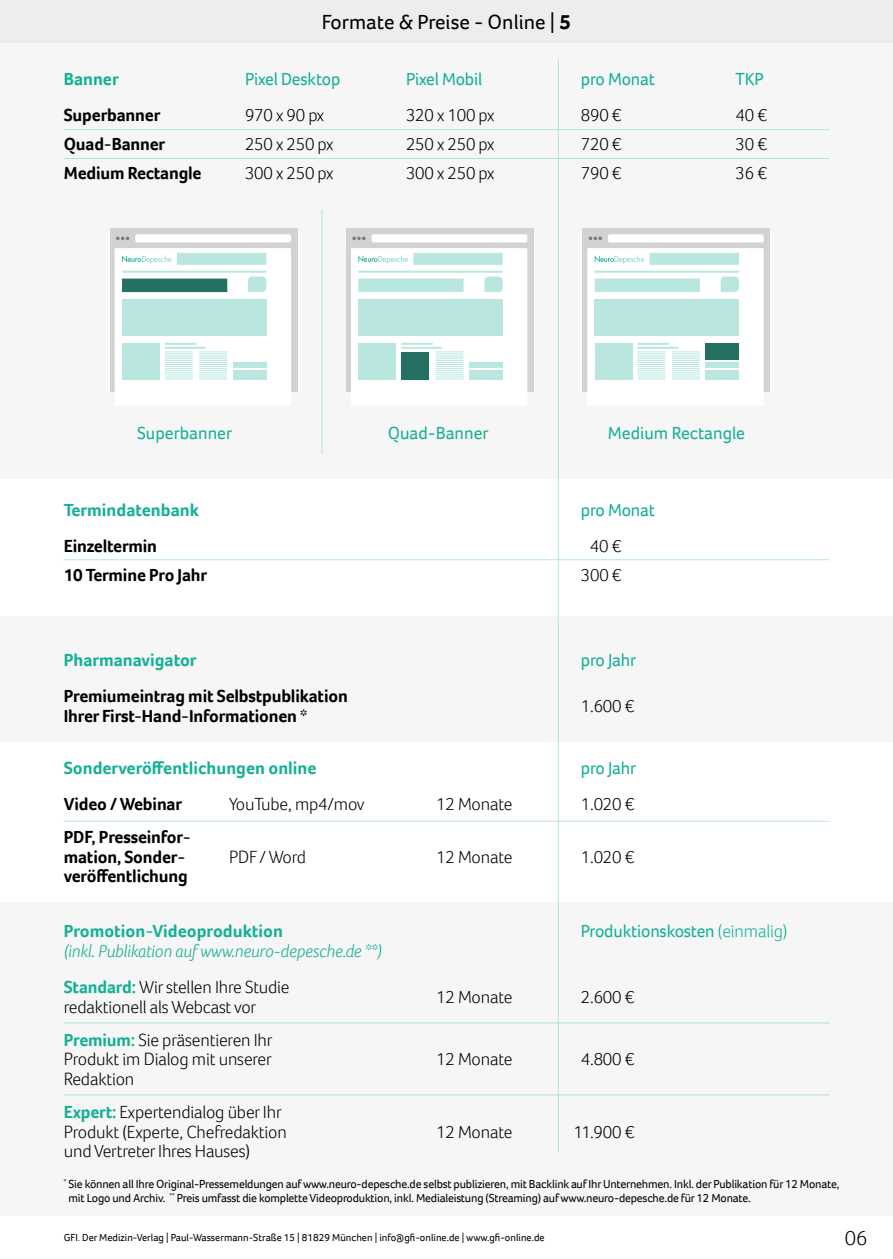
<style>
.page{position:relative;width:893px;height:1259px;background:#fff}
.page>*{position:absolute;margin:0;border:0;box-sizing:border-box;transform-origin:0 0}
.t1{font:21px "Foco";color:#000}
.t2{font:300 21px "Foco";color:#000}
.t3{font:300 18px/19.5px "Foco";letter-spacing:-.01em;color:#000}
.t4{font:700 18px/19.5px "Foco";letter-spacing:-.01em;color:#000}
.t5{font:18px "Foco";letter-spacing:-.01em;color:#15af97}
.t6{font:700 18px "Foco";color:#15af97}
.t7{font:italic 300 18px "Foco";color:#15af97}
.t8{font:12px/14.4px "Foco";letter-spacing:-.015em;color:#000}
.t9{font:10.5px "Foco";color:#000}
.s1{font-weight:700}
.s2{font-weight:300}
.s3{font-weight:700;color:#15af97}
.s4{color:#d42238}
</style>
<div class="page">
<div style="left:0;top:0;width:893px;height:478px;background:#f6f6f6"></div>
<div style="left:0;top:0;width:893px;height:43px;background:#ededed"></div>
<hr style="left:558px;top:59px;width:1px;height:583px;background:#15af97">
<hr style="left:64px;top:129px;width:765px;height:1px;background:#15af97">
<hr style="left:64px;top:559px;width:765px;height:1px;background:#15af97">
<hr style="left:64px;top:158px;width:765px;height:1px;background:#15af97">
<hr style="left:322px;top:209px;width:1px;height:245px;background:#15af97">
<div style="left:110px;top:228px;width:188px;height:163px;background:#d2d2d2"></div>
<div style="left:115px;top:248px;width:176px;height:158px;background:#fff"></div>
<hr style="left:165px;top:347px;width:41px;height:2px;background:#15af97">
<svg style="left:165px;top:352px;width:28px;height:28px"></svg>
<svg style="left:199px;top:352px;width:28px;height:28px"></svg>
<hr style="left:165px;top:343px;width:31px;height:2px;background:#15af97">
<div style="left:135px;top:234px;width:156px;height:8px;background:#fff;border-radius:2px"></div>
<div style="left:122px;top:278px;width:105px;height:14px;background:#247164"></div>
<hr style="left:122px;top:271px;width:144px;height:2px;background:#15af97">
<div style="left:122px;top:299px;width:144px;height:37px;background:#b9e7e0"></div>
<div style="left:122px;top:343px;width:38px;height:36px;background:#b9e7e0"></div>
<svg style="left:116px;top:236px;width:13px;height:4px"></svg>
<svg style="left:248px;top:276px;width:18px;height:16px"></svg>
<div style="left:233px;top:362px;width:33px;height:6px;background:#b9e7e0"></div>
<div style="left:233px;top:370px;width:33px;height:9px;background:#b9e7e0"></div>
<div style="left:583px;top:228px;width:187px;height:163px;background:#d2d2d2"></div>
<div style="left:587px;top:248px;width:177px;height:158px;background:#fff"></div>
<hr style="left:637px;top:347px;width:41px;height:2px;background:#15af97">
<svg style="left:637px;top:352px;width:28px;height:28px"></svg>
<svg style="left:672px;top:352px;width:28px;height:28px"></svg>
<hr style="left:637px;top:343px;width:32px;height:2px;background:#15af97">
<div style="left:608px;top:234px;width:156px;height:8px;background:#fff;border-radius:2px"></div>
<div style="left:595px;top:278px;width:105px;height:14px;background:#b9e7e0"></div>
<hr style="left:595px;top:271px;width:144px;height:2px;background:#15af97">
<div style="left:595px;top:299px;width:144px;height:37px;background:#b9e7e0"></div>
<div style="left:595px;top:343px;width:37px;height:36px;background:#b9e7e0"></div>
<svg style="left:589px;top:236px;width:13px;height:4px"></svg>
<svg style="left:721px;top:276px;width:18px;height:16px"></svg>
<div style="left:706px;top:362px;width:33px;height:6px;background:#b9e7e0"></div>
<div style="left:706px;top:370px;width:33px;height:9px;background:#b9e7e0"></div>
<div style="left:706px;top:343px;width:33px;height:16px;background:#247164"></div>
<div style="left:346px;top:228px;width:188px;height:163px;background:#d2d2d2"></div>
<div style="left:351px;top:248px;width:176px;height:158px;background:#fff"></div>
<hr style="left:401px;top:347px;width:41px;height:2px;background:#15af97">
<svg style="left:436px;top:352px;width:28px;height:28px"></svg>
<hr style="left:401px;top:343px;width:32px;height:2px;background:#15af97">
<div style="left:372px;top:234px;width:155px;height:8px;background:#fff;border-radius:2px"></div>
<div style="left:358px;top:278px;width:106px;height:14px;background:#b9e7e0"></div>
<hr style="left:358px;top:271px;width:145px;height:2px;background:#15af97">
<div style="left:358px;top:299px;width:145px;height:37px;background:#b9e7e0"></div>
<div style="left:358px;top:343px;width:38px;height:36px;background:#b9e7e0"></div>
<svg style="left:352px;top:236px;width:14px;height:4px"></svg>
<svg style="left:484px;top:276px;width:19px;height:16px"></svg>
<div style="left:469px;top:362px;width:34px;height:6px;background:#b9e7e0"></div>
<div style="left:469px;top:370px;width:34px;height:9px;background:#b9e7e0"></div>
<div style="left:401px;top:352px;width:28px;height:27px;background:#247164"></div>
<div style="left:177px;top:253px;width:89px;height:12px;background:#b9e7e0"></div>
<svg style="left:122px;top:256px;width:49px;height:8px"></svg>
<div style="left:413px;top:253px;width:90px;height:12px;background:#b9e7e0"></div>
<svg style="left:358px;top:256px;width:50px;height:8px"></svg>
<div style="left:649px;top:253px;width:90px;height:12px;background:#b9e7e0"></div>
<svg style="left:595px;top:256px;width:49px;height:8px"></svg>
<div style="left:0;top:617px;width:893px;height:125px;background:#f6f6f6"></div>
<div style="left:0;top:902px;width:893px;height:357px;background:#f6f6f6"></div>
<hr style="left:558px;top:617px;width:1px;height:535px;background:#15af97">
<div style="left:0;top:1216px;width:893px;height:43px;background:#fff"></div>
<hr style="left:64px;top:1022px;width:765px;height:1px;background:#15af97">
<hr style="left:64px;top:821px;width:765px;height:1px;background:#15af97">
<hr style="left:64px;top:1094px;width:765px;height:1px;background:#15af97">
<p class="t1" style="left:322px;top:8px;width:251px">Formate &amp; Preise - Online | <span class="s1">5</span></p>
<p class="t6" style="left:64px;top:67px;width:56px">Banner</p>
<p class="t5" style="left:245px;top:67px;width:97px">Pixel Desktop</p>
<p class="t5" style="left:406px;top:67px;width:78px">Pixel Mobil</p>
<p class="t5" style="left:581px;top:67px;width:76px">pro Monat</p>
<p class="t5" style="left:736px;top:67px;width:30px">TKP</p>
<p class="t4" style="left:64px;top:105px;width:98px">Superbanner</p>
<p class="t3" style="left:245px;top:105px;width:81px">970 x 90 px</p>
<p class="t3" style="left:406px;top:105px;width:90px">320 x 100 px</p>
<p class="t3" style="left:581px;top:105px;width:42px">890 €</p>
<p class="t3" style="left:736px;top:105px;width:33px">40 €</p>
<p class="t4" style="left:64px;top:134px;width:103px">Quad-Banner</p>
<p class="t3" style="left:245px;top:134px;width:90px">250 x 250 px</p>
<p class="t3" style="left:406px;top:134px;width:90px">250 x 250 px</p>
<p class="t3" style="left:581px;top:134px;width:42px">720 €</p>
<p class="t3" style="left:736px;top:134px;width:33px">30 €</p>
<p class="t4" style="left:64px;top:163px;width:139px">Medium Rectangle</p>
<p class="t3" style="left:245px;top:163px;width:90px">300 x 250 px</p>
<p class="t3" style="left:406px;top:163px;width:90px">300 x 250 px</p>
<p class="t3" style="left:581px;top:163px;width:42px">790 €</p>
<p class="t3" style="left:736px;top:163px;width:33px">36 €</p>
<p class="t5" style="left:137px;top:421px;width:97px">Superbanner</p>
<p class="t5" style="left:388px;top:421px;width:102px">Quad-Banner</p>
<p class="t5" style="left:608px;top:421px;width:139px">Medium Rectangle</p>
<p class="t6" style="left:64px;top:498px;width:137px">Termindatenbank</p>
<p class="t5" style="left:581px;top:498px;width:76px">pro Monat</p>
<p class="t4" style="left:64px;top:536px;width:95px">Einzeltermin</p>
<p class="t3" style="left:590px;top:536px;width:33px">40 €</p>
<p class="t4" style="left:64px;top:565px;width:145px">10 Termine Pro Jahr</p>
<p class="t3" style="left:581px;top:565px;width:42px">300 €</p>
<p class="t6" style="left:64px;top:648px;width:134px">Pharmanavigator</p>
<p class="t5" style="left:581px;top:648px;width:57px">pro Jahr</p>
<p class="t4" style="left:64px;top:686px;width:286px">Premiumeintrag mit Selbstpublikation<br>Ihrer First-Hand-Informationen *</p>
<p class="t3" style="left:581px;top:696px;width:55px">1.600 €</p>
<p class="t6" style="left:64px;top:756px;width:254px">Sonderveröffentlichungen online</p>
<p class="t4" style="left:64px;top:794px;width:120px">Video / Webinar</p>
<p class="t3" style="left:229px;top:794px;width:137px">YouTube, mp4/mov</p>
<p class="t3" style="left:436px;top:794px;width:78px">12 Monate</p>
<p class="t3" style="left:581px;top:794px;width:55px">1.020 €</p>
<p class="t4" style="left:64px;top:827px;width:129px">PDF, Presseinfor&shy;mation, Sonder&shy;veröffentlichung</p>
<p class="t5" style="left:581px;top:756px;width:57px">pro Jahr</p>
<p class="t3" style="left:229px;top:846px;width:78px">PDF / Word</p>
<p class="t3" style="left:436px;top:846px;width:78px">12 Monate</p>
<p class="t3" style="left:581px;top:846px;width:55px">1.020 €</p>
<p class="t6" style="left:64px;top:919px;width:221px">Promotion-Videoproduktion</p>
<p class="t7" style="left:64px;top:939px;width:320px">(inkl. Publikation auf www.neuro-depesche.de **)</p>
<p class="t5" style="left:581px;top:919px;width:208px">Produktionskosten <span class="s2">(einmalig)</span></p>
<p class="t3" style="left:64px;top:977px;width:227px"><span class="s3">Standard:</span> Wir stellen Ihre Studie redaktionell als Webcast vor</p>
<p class="t3" style="left:436px;top:987px;width:78px">12 Monate</p>
<p class="t3" style="left:581px;top:987px;width:55px">2.600 €</p>
<p class="t3" style="left:64px;top:1030px;width:210px;text-align:justify"><span class="s3">Premium:</span> Sie präsentieren Ihr Produkt im Dialog mit unserer Redaktion</p>
<p class="t3" style="left:436px;top:1049px;width:78px">12 Monate</p>
<p class="t3" style="left:581px;top:1049px;width:55px">4.800 €</p>
<p class="t3" style="left:64px;top:1102px;width:225px"><span class="s3">Expert:</span> Expertendialog über Ihr<br>Produkt (Experte, Chefredaktion und Vertreter Ihres Hauses)</p>
<p class="t3" style="left:436px;top:1121px;width:78px">12 Monate</p>
<p class="t3" style="left:574px;top:1121px;width:62px">11.900 €</p>
<p class="t8" style="left:69px;top:1176px;width:772px;text-indent:-5px"><sup>*</sup> Sie können all Ihre Original-Pressemeldungen auf www.neuro-depesche.de selbst publizieren, mit Backlink auf Ihr Unternehmen. Inkl. der Publikation für 12 Monate, mit Logo und Archiv. <sup>**</sup> Preis umfasst die komplette Videoproduktion, inkl. Medialeistung (Streaming) auf www.neuro-depesche.de für 12 Monate.</p>
<p class="t9" style="left:64px;top:1230px;width:482px">GFI<span class="s4">.</span> Der Medizin-Verlag | Paul-Wassermann-Straße 15 | 81829 München | info@gfi-online.de | www.gfi-online.de</p>
<p class="t2" style="left:845px;top:1224px;width:24px">06</p>
</div>
